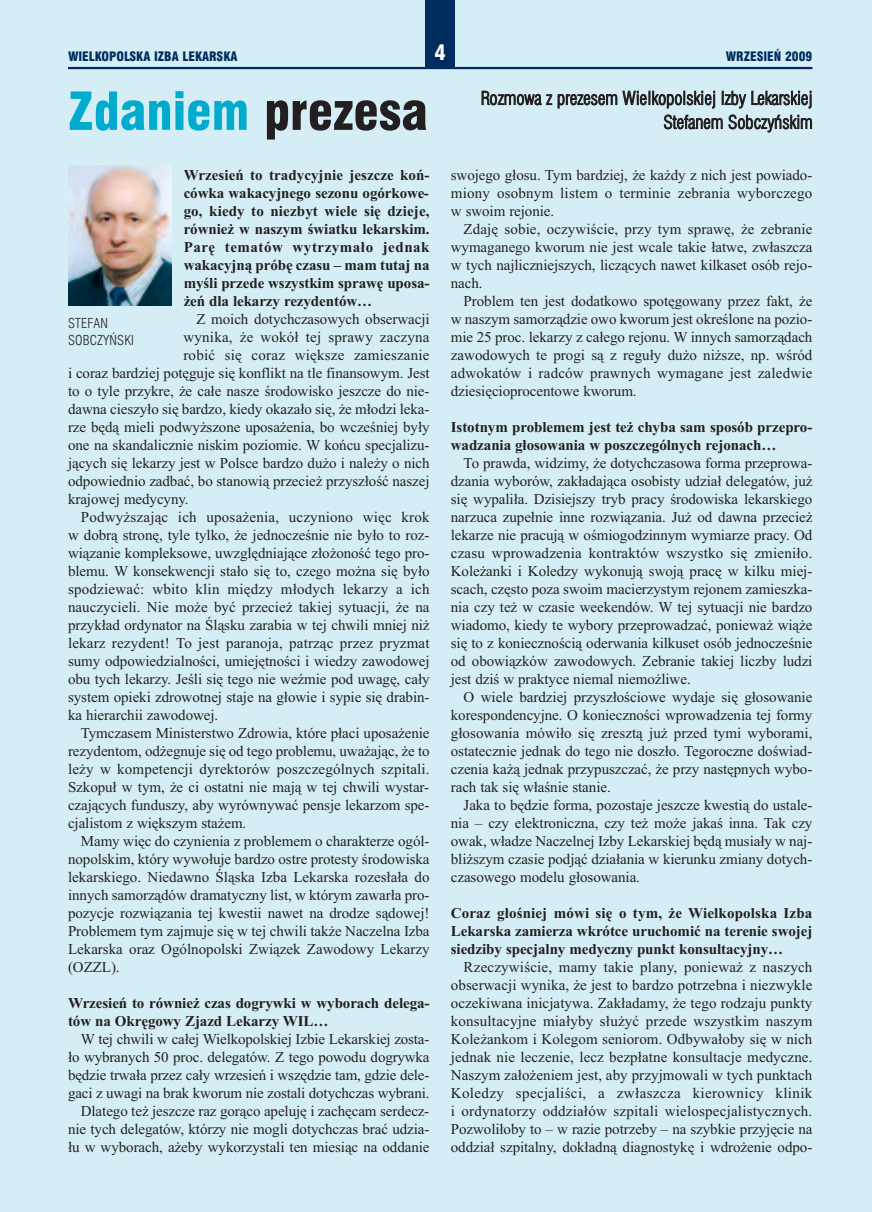
<style>
.page{position:relative;width:872px;height:1212px;background:#d5eef5}
.page>*{position:absolute;margin:0;border:0;box-sizing:border-box;transform-origin:0 0}
.t1{font:51px "Swis 721 Blk Cn EU";color:#00abcd}
.t2{font:21px "Swis 721 Blk Cn EU";color:#fff}
.t3{font:18px/24px "Swis 721 Lt Cn EU";color:#231f20;text-align:right}
.t4{font:15px/18px "Times New Roman";letter-spacing:-.005em;color:#231f20;text-align:justify}
.t5{font:700 15px/18px "Times New Roman";letter-spacing:-.005em;color:#231f20;text-align:justify}
.t6{font:15px "Times New Roman";letter-spacing:.015em;color:#231f20}
.t7{font:13.5px/17.1px "Swis 721 Lt Cn EU";letter-spacing:.015em;color:#231f20}
.t8{font:12.75px "Swis 721 Blk Cn EU";color:#002d5e}
.s1{color:#231f20}
</style>
<div class="page">
<hr style="left:68px;top:67px;width:744px;height:2px;background:#002d5e">
<div style="left:425px;top:0;width:30px;height:68px;background:#002d5e"></div>
<img style="left:68px;top:165px;width:104px;height:141px">
<p class="t8" style="left:68px;top:48px;width:171px">WIELKOPOLSKA IZBA LEKARSKA</p>
<h2 class="t2" style="left:434px;top:40px;width:13px">4</h2>
<p class="t8" style="left:726px;top:48px;width:88px">WRZESIEŃ 2009</p>
<h1 class="t1" style="left:68px;top:80px;width:361px">Zdaniem <span class="s1">prezesa</span></h1>
<p class="t3" style="left:481px;top:86px;width:333px">Rozmowa z prezesem Wielkopolskiej Izby Lekarskiej<br>Stefanem Sobczyńskim</p>
<p class="t5" style="left:184px;top:166px;width:247px">Wrzesień to tradycyjnie jeszcze koń&shy;cówka wakacyjnego sezonu ogórkowe&shy;go, kiedy to niezbyt wiele się dzieje, również w naszym światku lekarskim.<br>Parę tematów wytrzymało jednak wakacyjną próbę czasu – mam tutaj na myśli przede wszystkim sprawę uposa&shy;żeń dla lekarzy rezydentów…</p>
<p class="t4" style="left:196px;top:310px;width:235px">Z moich dotychczasowych obserwacji</p>
<p class="t6" style="left:183px;top:328px;width:248px">wynika, że wokół tej sprawy zaczyna</p>
<p class="t6" style="left:183px;top:346px;width:248px">robić się coraz większe zamieszanie</p>
<p class="t4" style="left:68px;top:364px;width:363px">i coraz bardziej potęguje się konflikt na tle finansowym. Jest</p>
<p class="t4" style="left:68px;top:382px;width:363px">to o tyle przykre, że całe nasze środowisko jeszcze do nie-</p>
<p class="t4" style="left:68px;top:400px;width:363px">dawna cieszyło się bardzo, kiedy okazało się, że młodzi leka-</p>
<p class="t4" style="left:68px;top:418px;width:363px">rze będą mieli podwyższone uposażenia, bo wcześniej były</p>
<p class="t4" style="left:68px;top:436px;width:363px">one na skandalicznie niskim poziomie. W końcu specjalizu-</p>
<p class="t4" style="left:68px;top:454px;width:363px">jących się lekarzy jest w Polsce bardzo dużo i należy o nich</p>
<p class="t4" style="left:68px;top:472px;width:363px">odpowiednio zadbać, bo stanowią przecież przyszłość naszej</p>
<p class="t4" style="left:68px;top:490px;width:122px">krajowej medycyny.</p>
<p class="t6" style="left:81px;top:508px;width:350px">Podwyższając ich uposażenia, uczyniono więc krok</p>
<p class="t4" style="left:68px;top:526px;width:363px">w dobrą stronę, tyle tylko, że jednocześnie nie było to roz-</p>
<p class="t4" style="left:68px;top:544px;width:363px">wiązanie kompleksowe, uwzględniające złożoność tego pro-</p>
<p class="t4" style="left:68px;top:562px;width:363px">blemu. W konsekwencji stało się to, czego można się było</p>
<p class="t6" style="left:68px;top:580px;width:363px">spodziewać: wbito klin między młodych lekarzy a ich</p>
<p class="t4" style="left:68px;top:598px;width:363px">nauczycieli. Nie może być przecież takiej sytuacji, że na</p>
<p class="t4" style="left:68px;top:616px;width:363px">przykład ordynator na Śląsku zarabia w tej chwili mniej niż</p>
<p class="t4" style="left:68px;top:634px;width:363px">lekarz rezydent! To jest paranoja, patrząc przez pryzmat</p>
<p class="t4" style="left:68px;top:652px;width:363px">sumy odpowiedzialności, umiejętności i wiedzy zawodowej</p>
<p class="t4" style="left:68px;top:670px;width:363px">obu tych lekarzy. Jeśli się tego nie weźmie pod uwagę, cały</p>
<p class="t4" style="left:68px;top:688px;width:363px">system opieki zdrowotnej staje na głowie i sypie się drabin-</p>
<p class="t4" style="left:68px;top:706px;width:152px">ka hierarchii zawodowej.</p>
<p class="t4" style="left:81px;top:724px;width:350px">Tymczasem Ministerstwo Zdrowia, które płaci uposażenie</p>
<p class="t4" style="left:68px;top:742px;width:363px">rezydentom, odżegnuje się od tego problemu, uważając, że to</p>
<p class="t4" style="left:68px;top:760px;width:363px">leży w kompetencji dyrektorów poszczególnych szpitali.</p>
<p class="t4" style="left:68px;top:778px;width:363px">Szkopuł w tym, że ci ostatni nie mają w tej chwili wystar-</p>
<p class="t4" style="left:68px;top:796px;width:363px">czających funduszy, aby wyrównywać pensje lekarzom spe-</p>
<p class="t4" style="left:68px;top:814px;width:180px">cjalistom z większym stażem.</p>
<p class="t4" style="left:81px;top:832px;width:350px">Mamy więc do czynienia z problemem o charakterze ogól-</p>
<p class="t4" style="left:68px;top:850px;width:363px">nopolskim, który wywołuje bardzo ostre protesty środowiska</p>
<p class="t4" style="left:68px;top:868px;width:363px">lekarskiego. Niedawno Śląska Izba Lekarska rozesłała do</p>
<p class="t4" style="left:68px;top:886px;width:363px">innych samorządów dramatyczny list, w którym zawarła pro-</p>
<p class="t4" style="left:68px;top:904px;width:363px">pozycje rozwiązania tej kwestii nawet na drodze sądowej!</p>
<p class="t4" style="left:68px;top:922px;width:363px">Problemem tym zajmuje się w tej chwili także Naczelna Izba</p>
<p class="t4" style="left:68px;top:940px;width:363px">Lekarska oraz Ogólnopolski Związek Zawodowy Lekarzy</p>
<p class="t4" style="left:68px;top:958px;width:53px">(OZZL).</p>
<p class="t5" style="left:68px;top:994px;width:363px">Wrzesień to również czas dogrywki w wyborach delega&shy;tów na Okręgowy Zjazd Lekarzy WIL…</p>
<p class="t4" style="left:68px;top:1030px;width:363px;text-align:right">W tej chwili w całej Wielkopolskiej Izbie Lekarskiej zosta&shy;ło wybranych 50 proc. delegatów. Z tego powodu dogrywka będzie trwała przez cały wrzesień i wszędzie tam, gdzie dele&shy;gaci z uwagi na brak kworum nie zostali dotychczas wybrani.<br>Dlatego też jeszcze raz gorąco apeluję i zachęcam serdecz&shy;nie tych delegatów, którzy nie mogli dotychczas brać udzia&shy;łu w wyborach, ażeby wykorzystali ten miesiąc na oddanie</p>
<p class="t7" style="left:68px;top:314px;width:67px">STEFAN<br>SOBCZYŃSKI</p>
<p class="t4" style="left:451px;top:166px;width:363px">swojego głosu. Tym bardziej, że każdy z nich jest powiado&shy;miony osobnym listem o terminie zebrania wyborczego w swoim rejonie.</p>
<p class="t4" style="left:451px;top:220px;width:363px;text-indent:13px">Zdaję sobie, oczywiście, przy tym sprawę, że zebranie wymaganego kworum nie jest wcale takie łatwe, zwłaszcza w tych najliczniejszych, liczących nawet kilkaset osób rejo&shy;nach.</p>
<p class="t4" style="left:451px;top:292px;width:363px;text-indent:13px">Problem ten jest dodatkowo spotęgowany przez fakt, że w naszym samorządzie owo kworum jest określone na pozio&shy;mie 25 proc. lekarzy z całego rejonu. W innych samorządach zawodowych te progi są z reguły dużo niższe, np. wśród adwokatów i radców prawnych wymagane jest zaledwie dziesięcioprocentowe kworum.</p>
<p class="t5" style="left:451px;top:418px;width:363px">Istotnym problemem jest też chyba sam sposób przepro&shy;wadzania głosowania w poszczególnych rejonach…</p>
<p class="t4" style="left:451px;top:454px;width:363px;text-indent:13px">To prawda, widzimy, że dotychczasowa forma przeprowa&shy;dzania wyborów, zakładająca osobisty udział delegatów, już się wypaliła. Dzisiejszy tryb pracy środowiska lekarskiego narzuca zupełnie inne rozwiązania. Już od dawna przecież lekarze nie pracują w ośmiogodzinnym wymiarze pracy. Od czasu wprowadzenia kontraktów wszystko się zmieniło.<br>Koleżanki i Koledzy wykonują swoją pracę w kilku miej&shy;scach, często poza swoim macierzystym rejonem zamieszka&shy;nia czy też w czasie weekendów. W tej sytuacji nie bardzo wiadomo, kiedy te wybory przeprowadzać, ponieważ wiąże się to z koniecznością oderwania kilkuset osób jednocześnie od obowiązków zawodowych. Zebranie takiej liczby ludzi jest dziś w praktyce niemal niemożliwe.</p>
<p class="t4" style="left:451px;top:688px;width:363px;text-indent:13px">O wiele bardziej przyszłościowe wydaje się głosowanie korespondencyjne. O konieczności wprowadzenia tej formy głosowania mówiło się zresztą już przed tymi wyborami, ostatecznie jednak do tego nie doszło. Tegoroczne doświad&shy;czenia każą jednak przypuszczać, że przy następnych wybo&shy;rach tak się właśnie stanie.</p>
<p class="t4" style="left:451px;top:796px;width:363px;text-indent:13px">Jaka to będzie forma, pozostaje jeszcze kwestią do ustale&shy;nia – czy elektroniczna, czy też może jakaś inna. Tak czy owak, władze Naczelnej Izby Lekarskiej będą musiały w naj&shy;bliższym czasie podjąć działania w kierunku zmiany dotych&shy;czasowego modelu głosowania.</p>
<p class="t5" style="left:451px;top:904px;width:363px">Coraz głośniej mówi się o tym, że Wielkopolska Izba Lekarska zamierza wkrótce uruchomić na terenie swojej siedziby specjalny medyczny punkt konsultacyjny…</p>
<p class="t4" style="left:451px;top:958px;width:363px;text-indent:13px">Rzeczywiście, mamy takie plany, ponieważ z naszych obserwacji wynika, że jest to bardzo potrzebna i niezwykle oczekiwana inicjatywa. Zakładamy, że tego rodzaju punkty konsultacyjne miałyby służyć przede wszystkim naszym Koleżankom i Kolegom seniorom. Odbywałoby się w nich jednak nie leczenie, lecz bezpłatne konsultacje medyczne.<br>Naszym założeniem jest, aby przyjmowali w tych punktach Koledzy specjaliści, a zwłaszcza kierownicy klinik i ordynatorzy oddziałów szpitali wielospecjalistycznych.<br>Pozwoliłoby to – w razie potrzeby – na szybkie przyjęcie na oddział szpitalny, dokładną diagnostykę i wdrożenie odpo-</p>
</div>
